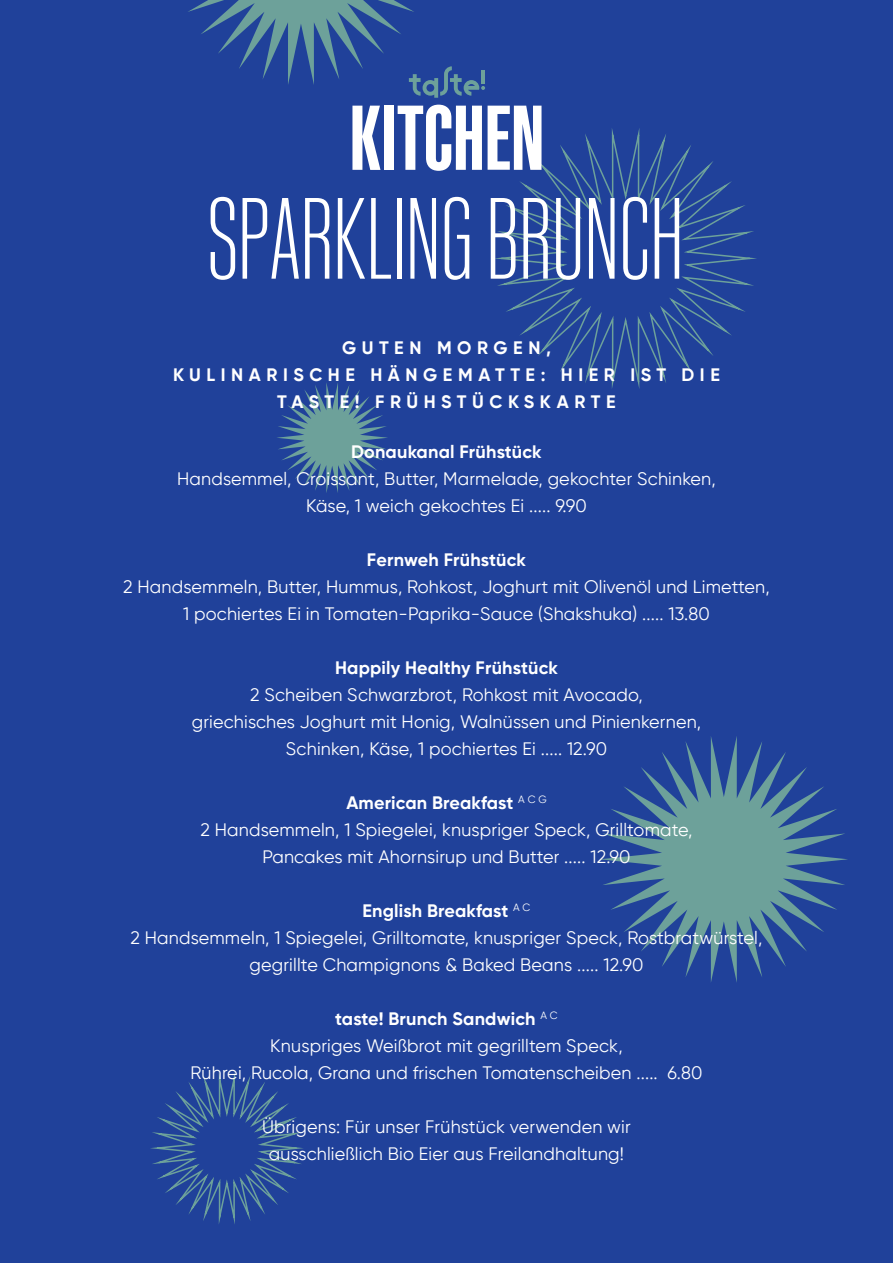
<style>
.page{position:relative;width:893px;height:1263px;background:#20419a}
.page>*{position:absolute;margin:0;border:0;box-sizing:border-box;transform-origin:0 0}
.t1{font:300 116.85px "Kaneda Gothic";letter-spacing:-.01em;color:#fff}
.t2{font:18px "Gilroy";letter-spacing:.01em;color:#fff}
.t3{font:700 18px "Gilroy";letter-spacing:.01em;color:#fff}
.t4{font:700 18px "Gilroy";letter-spacing:.31em;color:#fff}
.t5{font:700 18px "Gilroy";letter-spacing:.305em;color:#fff}
</style>
<div class="page">
<svg style="left:600px;top:736px;width:248px;height:246px"></svg>
<svg style="left:277px;top:383px;width:111px;height:110px"></svg>
<svg style="left:150px;top:1072px;width:153px;height:152px"></svg>
<svg style="left:487px;top:121px;width:270px;height:268px"></svg>
<svg style="left:352px;top:106px;width:28px;height:64px"></svg>
<div style="left:384px;top:106px;width:10px;height:64px;background:#fff"></div>
<svg style="left:398px;top:105px;width:84px;height:66px"></svg>
<svg style="left:488px;top:106px;width:53px;height:64px"></svg>
<svg style="left:188px;top:0;width:297px;height:98px"></svg>
<hr style="left:481px;top:70px;width:4px;height:14px;background:#6da19a">
<p class="t1" style="left:207px;top:175px;width:479px">SPARKLING BRUNCH</p>
<p class="t4" style="left:342px;top:337px;width:210px">GUTEN MORGEN,</p>
<p class="t4" style="left:173px;top:364px;width:548px">KULINARISCHE HÄNGEMATTE: HIER IST DIE</p>
<p class="t5" style="left:277px;top:391px;width:340px">TASTE! FRÜHSTÜCKSKARTE</p>
<p class="t3" style="left:351px;top:440px;width:192px">Donaukanal Frühstück</p>
<p class="t2" style="left:177px;top:468px;width:540px">Handsemmel, Croissant, Butter, Marmelade, gekochter Schinken,</p>
<p class="t2" style="left:306px;top:495px;width:282px">Käse, 1 weich gekochtes Ei ..... 9.90</p>
<p class="t3" style="left:367px;top:548px;width:161px">Fernweh Frühstück</p>
<p class="t2" style="left:123px;top:576px;width:648px">2 Handsemmeln, Butter, Hummus, Rohkost, Joghurt mit Olivenöl und Limetten,</p>
<p class="t2" style="left:183px;top:603px;width:528px">1 pochiertes Ei in Tomaten-Paprika-Sauce (Shakshuka) ..... 13.80</p>
<p class="t3" style="left:335px;top:656px;width:224px">Happily Healthy Frühstück</p>
<p class="t2" style="left:250px;top:684px;width:394px">2 Scheiben Schwarzbrot, Rohkost mit Avocado,</p>
<p class="t2" style="left:192px;top:711px;width:511px">griechisches Joghurt mit Honig, Walnüssen und Pinienkernen,</p>
<p class="t2" style="left:286px;top:738px;width:323px">Schinken, Käse, 1 pochiertes Ei ..... 12.90</p>
<p class="t3" style="left:346px;top:791px;width:202px">American Breakfast <sup>A</sup> <sup>C</sup> <sup>G</sup></p>
<p class="t2" style="left:200px;top:819px;width:493px">2 Handsemmeln, 1 Spiegelei, knuspriger Speck, Grilltomate,</p>
<p class="t2" style="left:262px;top:846px;width:370px">Pancakes mit Ahornsirup und Butter ..... 12.90</p>
<p class="t3" style="left:362px;top:899px;width:169px">English Breakfast <sup>A</sup> <sup>C</sup></p>
<p class="t2" style="left:131px;top:927px;width:633px">2 Handsemmeln, 1 Spiegelei, Grilltomate, knuspriger Speck, Rostbratwürstel,</p>
<p class="t2" style="left:250px;top:954px;width:395px">gegrillte Champignons &amp; Baked Beans ..... 12.90</p>
<p class="t3" style="left:335px;top:1007px;width:224px">taste! Brunch Sandwich <sup>A</sup> <sup>C</sup></p>
<p class="t2" style="left:270px;top:1035px;width:354px">Knuspriges Weißbrot mit gegrilltem Speck,</p>
<p class="t2" style="left:191px;top:1062px;width:513px">Rührei, Rucola, Grana und frischen Tomatenscheiben ..... 6.80</p>
<p class="t2" style="left:262px;top:1116px;width:370px">Übrigens: Für unser Frühstück verwenden wir</p>
<p class="t2" style="left:269px;top:1143px;width:357px">ausschließlich Bio Eier aus Freilandhaltung!</p>
</div>
